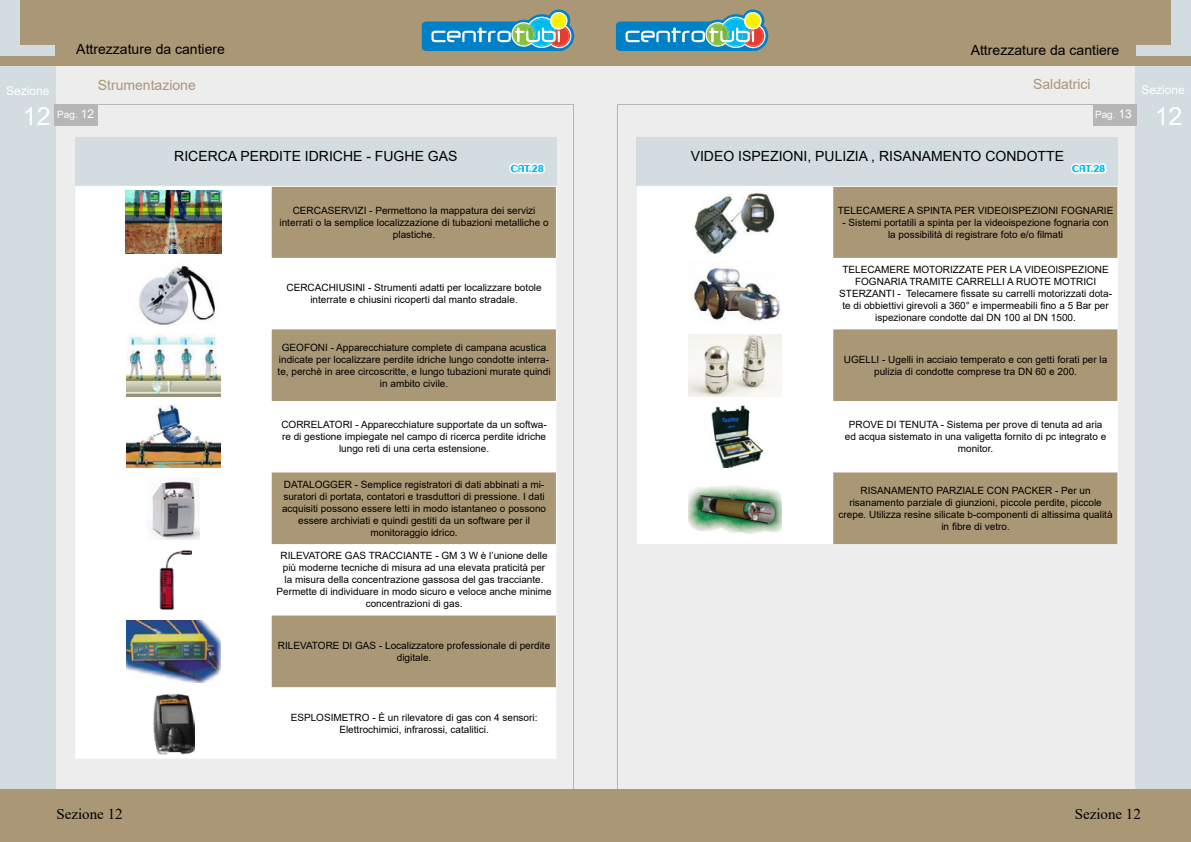
<style>
.page{position:relative;width:1191px;height:842px;background:#fff}
.page>*{position:absolute;margin:0;border:0;box-sizing:border-box;transform-origin:0 0}
.t1{font:25px "Arial";color:#fff}
.t2{font:15px "Times New Roman";color:#000}
.t3{font:14px "Arial";color:#000}
.t4{font:14px "Arial";color:#aa9775}
.t5{font:12px "Arial";color:#fff}
.t6{font:10px/12px "Arial";color:#000;text-align:center}
.t7{font:10px "Arial";color:#fff}
.t8{font:9px "Gilgongo";color:#00b9ee}
.s1{font-size:12px}
</style>
<div class="page">
<div style="left:6px;top:0;width:595px;height:842px;background:#ededed"></div>
<div style="left:0;top:0;width:55px;height:842px;background:#d3dce1"></div>
<div style="left:20px;top:0;width:575px;height:44px;background:#aa9775"></div>
<div style="left:55px;top:27px;width:540px;height:30px;background:#aa9775"></div>
<div style="left:0;top:56px;width:595px;height:10px;background:#aa9775"></div>
<div style="left:55px;top:104px;width:43px;height:22px;background:#b7b6b6"></div>
<div style="left:595px;top:0;width:596px;height:842px;background:#ededed"></div>
<div style="left:1135px;top:0;width:56px;height:842px;background:#d3dce1"></div>
<div style="left:595px;top:0;width:575px;height:44px;background:#aa9775"></div>
<div style="left:595px;top:27px;width:540px;height:30px;background:#aa9775"></div>
<div style="left:595px;top:56px;width:596px;height:10px;background:#aa9775"></div>
<div style="left:0;top:789px;width:595px;height:53px;background:#aa9775"></div>
<div style="left:595px;top:789px;width:596px;height:53px;background:#aa9775"></div>
<div style="left:1093px;top:104px;width:43px;height:22px;background:#b7b6b6"></div>
<svg style="left:616px;top:9px;width:152px;height:42px"></svg>
<svg style="left:422px;top:9px;width:152px;height:42px"></svg>
<div style="left:637px;top:137px;width:481px;height:49px;background:#d3dce1"></div>
<div style="left:637px;top:187px;width:196px;height:357px;background:#fff"></div>
<svg style="left:833px;top:187px;width:285px;height:357px;fill:#aa9775"></svg>
<hr style="left:1117px;top:187px;width:1px;height:71px;background:#fff">
<hr style="left:1117px;top:329px;width:1px;height:72px;background:#fff">
<hr style="left:1117px;top:472px;width:1px;height:72px;background:#fff">
<hr style="left:637px;top:186px;width:196px;height:1px;background:#fff">
<hr style="left:833px;top:186px;width:285px;height:1px;background:#fff">
<svg style="left:1071px;top:163px;width:36px;height:11px"></svg>
<img style="left:692px;top:191px;width:84px;height:62px">
<img style="left:688px;top:262px;width:94px;height:63px">
<img style="left:688px;top:334px;width:94px;height:62px">
<img style="left:711px;top:406px;width:51px;height:62px">
<img style="left:688px;top:484px;width:94px;height:50px">
<div style="left:75px;top:137px;width:481px;height:49px;background:#d3dce1"></div>
<div style="left:75px;top:187px;width:481px;height:572px;background:#fff"></div>
<svg style="left:272px;top:187px;width:284px;height:500px;fill:#aa9775"></svg>
<hr style="left:556px;top:187px;width:1px;height:71px;background:#fff">
<hr style="left:556px;top:329px;width:1px;height:72px;background:#fff">
<hr style="left:556px;top:472px;width:1px;height:72px;background:#fff">
<hr style="left:556px;top:616px;width:1px;height:71px;background:#fff">
<hr style="left:75px;top:186px;width:197px;height:1px;background:#fff">
<hr style="left:272px;top:186px;width:285px;height:1px;background:#fff">
<svg style="left:509px;top:163px;width:36px;height:11px"></svg>
<img style="left:125px;top:191px;width:96px;height:63px">
<img style="left:133px;top:262px;width:87px;height:63px">
<img style="left:127px;top:334px;width:93px;height:62px">
<img style="left:127px;top:406px;width:93px;height:62px">
<img style="left:147px;top:478px;width:52px;height:61px">
<img style="left:159px;top:550px;width:32px;height:60px">
<img style="left:127px;top:620px;width:93px;height:62px">
<img style="left:153px;top:692px;width:41px;height:62px">
<p class="t5" style="left:6px;top:83px;width:45px">Sezione</p>
<h1 class="t1" style="left:23px;top:99px;width:29px">12</h1>
<h3 class="t3" style="left:76px;top:40px;width:150px">Attrezzature da cantiere</h3>
<h3 class="t3" style="left:970px;top:41px;width:150px">Attrezzature da cantiere</h3>
<h3 class="t4" style="left:1033px;top:75px;width:59px">Saldatrici</h3>
<h3 class="t4" style="left:98px;top:75px;width:100px">Strumentazione</h3>
<p class="t7" style="left:57px;top:107px;width:38px">Pag. <span class="s1">12</span></p>
<p class="t7" style="left:1095px;top:108px;width:38px">Pag. <span class="s1">13</span></p>
<h3 class="t3" style="left:174px;top:147px;width:285px">RICERCA PERDITE IDRICHE - FUGHE GAS</h3>
<p class="t8" style="left:510px;top:162px;width:35px">CAT.28</p>
<p class="t6" style="left:279px;top:204px;width:270px">CERCASERVIZI - Permettono la mappatura dei servizi interrati o la semplice localizzazione di tubazioni metalliche o plastiche.</p>
<p class="t6" style="left:286px;top:282px;width:257px">CERCACHIUSINI - Strumenti adatti per localizzare botole interrate e chiusini ricoperti dal manto stradale.</p>
<p class="t6" style="left:277px;top:341px;width:274px">GEOFONI - Apparecchiature complete di campana acustica indicate per localizzare perdite idriche lungo condotte interra&shy;te, perchè in aree circoscritte, e lungo tubazioni murate quindi in ambito civile.</p>
<p class="t6" style="left:281px;top:419px;width:267px">CORRELATORI - Apparecchiature supportate da un softwa&shy;re di gestione impiegate nel campo di ricerca perdite idriche lungo reti di una certa estensione.</p>
<p class="t6" style="left:282px;top:478px;width:266px">DATALOGGER - Semplice registratori di dati abbinati a mi&shy;suratori di portata, contatori e trasduttori di pressione. I dati acquisiti possono essere letti in modo istantaneo o possono essere archiviati e quindi gestiti da un software per il monitoraggio idrico.</p>
<p class="t6" style="left:276px;top:550px;width:277px">RILEVATORE GAS TRACCIANTE - GM 3 W è l’unione delle più moderne tecniche di misura ad una elevata praticità per<br>la misura della concentrazione gassosa del gas tracciante.<br>Permette di individuare in modo sicuro e veloce anche minime concentrazioni di gas.</p>
<p class="t6" style="left:278px;top:639px;width:274px">RILEVATORE DI GAS - Localizzatore professionale di perdite digitale.</p>
<h3 class="t3" style="left:690px;top:147px;width:375px">VIDEO ISPEZIONI, PULIZIA , RISANAMENTO CONDOTTE</h3>
<p class="t8" style="left:1072px;top:162px;width:35px">CAT.28</p>
<p class="t6" style="left:838px;top:204px;width:277px">TELECAMERE A SPINTA PER VIDEOISPEZIONI FOGNARIE</p>
<p class="t6" style="left:842px;top:216px;width:268px">- Sistemi portatili a spinta per la videoispezione fognaria con la possibilità di registrare foto e/o filmati</p>
<p class="t6" style="left:839px;top:264px;width:274px">TELECAMERE MOTORIZZATE PER LA VIDEOISPEZIONE FOGNARIA TRAMITE CARRELLI A RUOTE MOTRICI STERZANTI - Telecamere fissate su carrelli motorizzati dota&shy;te di obbiettivi girevoli a 360° e impermeabili fino a 5 Bar per ispezionare condotte dal DN 100 al DN 1500.</p>
<p class="t6" style="left:844px;top:353px;width:265px">UGELLI - Ugelli in acciaio temperato e con getti forati per la pulizia di condotte comprese tra DN 60 e 200.</p>
<p class="t6" style="left:845px;top:419px;width:263px">PROVE DI TENUTA - Sistema per prove di tenuta ad aria ed acqua sistemato in una valigetta fornito di pc integrato e monitor.</p>
<p class="t6" style="left:838px;top:484px;width:275px">RISANAMENTO PARZIALE CON PACKER - Per un risanamento parziale di giunzioni, piccole perdite, piccole crepe. Utilizza resine silicate b-componenti di altissima qualità in fibre di vetro.</p>
<p class="t5" style="left:1141px;top:82px;width:45px">Sezione</p>
<h1 class="t1" style="left:1154px;top:98px;width:29px">12</h1>
<p class="t6" style="left:291px;top:711px;width:248px">ESPLOSIMETRO - È un rilevatore di gas con 4 sensori:<br>Elettrochimici, infrarossi, catalitici.</p>
<h2 class="t2" style="left:56px;top:804px;width:68px">Sezione 12</h2>
<h2 class="t2" style="left:1074px;top:803px;width:68px">Sezione 12</h2>
</div>
